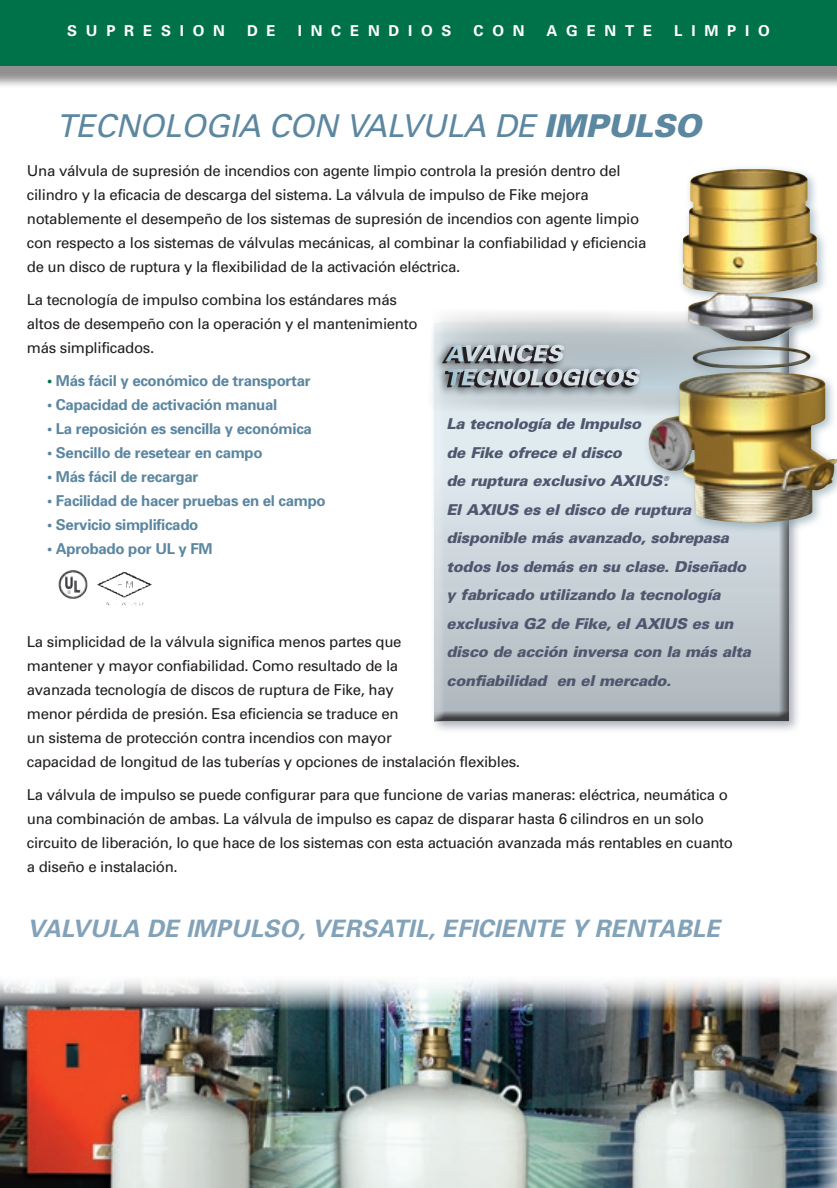
<style>
.page{position:relative;width:837px;height:1188px;background:#fff}
.page>*{position:absolute;margin:0;border:0;box-sizing:border-box;transform-origin:0 0}
.t1{font:italic 31.5px "Univers";letter-spacing:-.01em;color:#5c87a1}
.t2{font:italic 700 24px "Univers";letter-spacing:.01em;color:#82a2b9}
.t3{font:15px/24px "Univers";letter-spacing:-.02em;color:#231f20}
.t4{font:italic 900 15px/28.5px "Univers";letter-spacing:-.02em;color:#4f576f}
.t5{font:700 15px "Univers";letter-spacing:-.02em;color:#5c87a1}
.t6{font:700 15px "Univers";letter-spacing:.585em;color:#fff}
.s1{font-weight:900}
.s2{color:#00724a}
</style>
<div class="page">
<div style="left:0;top:0;width:837px;height:89px;background:#231f20;opacity:.5"></div>
<div style="left:0;top:0;width:837px;height:66px;background:#00724a"></div>
<img style="left:0;top:980px;width:837px;height:208px">
<div style="left:430px;top:320px;width:372px;height:414px;background:#4f576f;opacity:.47"></div>
<div style="left:430px;top:324px;width:360px;height:397px;background:#231f20;opacity:.75"></div>
<img style="left:58px;top:570px;width:29px;height:29px">
<img style="left:97px;top:572px;width:55px;height:26px">
<div style="left:643px;top:164px;width:194px;height:370px;background:#7795a2;opacity:.59"></div>
<img style="left:649px;top:169px;width:168px;height:344px">
<svg style="left:430px;top:308px;width:364px;height:111px;background:#c2c4bd"></svg>
<svg style="left:433px;top:340px;width:210px;height:57px;background:#b7c1c6"></svg>
<svg style="left:442px;top:345px;width:199px;height:43px;background:#979fa4"></svg>
<p class="t6" style="left:67px;top:21px;width:159px">SUPRESION</p>
<p class="t6" style="left:247px;top:21px;width:30px">D E</p>
<p class="t6" style="left:298px;top:21px;width:155px">INCENDIOS</p>
<p class="t6" style="left:474px;top:21px;width:52px">CON</p>
<p class="t6" style="left:547px;top:21px;width:107px">AGENTE</p>
<p class="t6" style="left:674px;top:21px;width:97px">LIMPIO</p>
<h1 class="t1" style="left:57px;top:106px;width:646px">TECNOLOGIA CON VALVULA DE <span class="s1">IMPULSO</span></h1>
<p class="t3" style="left:27px;top:158px;width:621px">Una válvula de supresión de incendios con agente limpio controla la presión dentro del cilindro y la eficacia de descarga del sistema. La válvula de impulso de Fike mejora notablemente el desempeño de los sistemas de supresión de incendios con agente limpio con respecto a los sistemas de válvulas mecánicas, al combinar la confiabilidad y eficiencia de un disco de ruptura y la flexibilidad de la activación eléctrica.</p>
<p class="t3" style="left:27px;top:287px;width:392px">La tecnología de impulso combina los estándares más altos de desempeño con la operación y el mantenimiento más simplificados.</p>
<p class="t5" style="left:47px;top:371px;width:265px"><span class="s2">•</span> Más fácil y económico de transportar</p>
<p class="t5" style="left:47px;top:395px;width:232px">• Capacidad de activación manual</p>
<p class="t5" style="left:47px;top:419px;width:266px">• La reposición es sencilla y económica</p>
<p class="t5" style="left:47px;top:443px;width:217px">• Sencillo de resetear en campo</p>
<p class="t5" style="left:47px;top:467px;width:153px">• Más fácil de recargar</p>
<p class="t5" style="left:47px;top:491px;width:280px">• Facilidad de hacer pruebas en el campo</p>
<p class="t5" style="left:47px;top:515px;width:153px">• Servicio simplificado</p>
<p class="t5" style="left:47px;top:539px;width:167px">• Aprobado por UL y FM</p>
<p class="t4" style="left:447px;top:409px;width:306px">La tecnología de Impulso<br>de Fike ofrece el disco<br>de ruptura exclusivo AXIUS <sup>®</sup>.<br>El AXIUS es el disco de ruptura disponible más avanzado, sobrepasa todos los demás en su clase. Diseñado y fabricado utilizando la tecnología exclusiva G2 de Fike, el AXIUS es un disco de acción inversa con la más alta confiabilidad en el mercado.</p>
<p class="t3" style="left:27px;top:629px;width:495px">La simplicidad de la válvula significa menos partes que<br>mantener y mayor confiabilidad. Como resultado de la<br>avanzada tecnología de discos de ruptura de Fike, hay<br>menor pérdida de presión. Esa eficiencia se traduce en<br>un sistema de protección contra incendios con mayor<br>capacidad de longitud de las tuberías y opciones de instalación flexibles.</p>
<p class="t3" style="left:27px;top:782px;width:708px">La válvula de impulso se puede configurar para que funcione de varias maneras: eléctrica, neumática o una combinación de ambas. La válvula de impulso es capaz de disparar hasta 6 cilindros en un solo circuito de liberación, lo que hace de los sistemas con esta actuación avanzada más rentables en cuanto a diseño e instalación.</p>
<h2 class="t2" style="left:27px;top:913px;width:695px">VALVULA DE IMPULSO, VERSATIL, EFICIENTE Y RENTABLE</h2>
</div>
